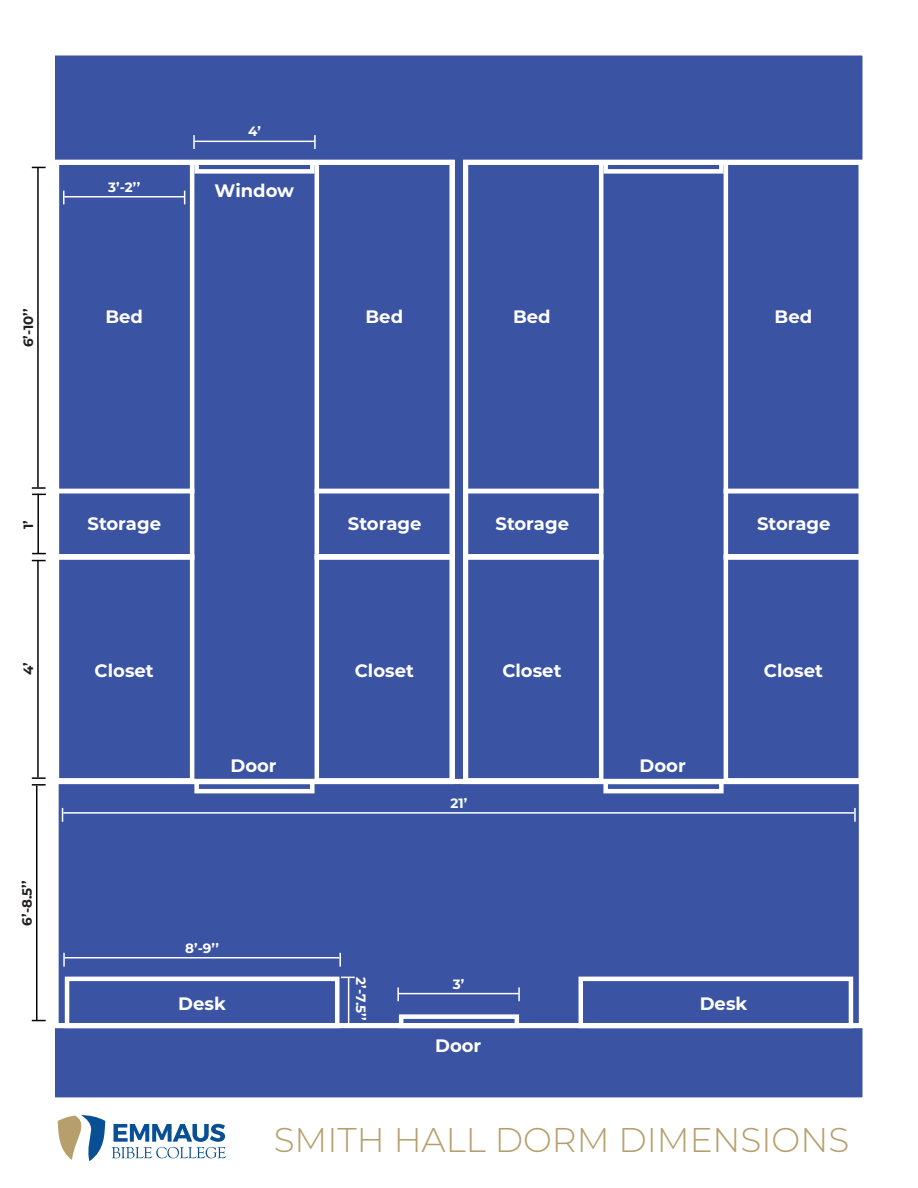
<style>
.page{position:relative;width:918px;height:1188px;background:#fff}
.page>*{position:absolute;margin:0;border:0;box-sizing:border-box;transform-origin:0 0}
.t1{font:300 34.35px "Montserrat";color:#b69f6d}
.t2{font:700 18px "Montserrat";color:#fff}
.t3{font:700 13.5px "Montserrat";color:#fff}
.t4{font:700 13.5px "Montserrat";color:#231f20}
</style>
<div class="page">
<div style="left:53px;top:54px;width:811px;height:1045px;background:#3a53a3;border:2px solid #fff"></div>
<div style="left:53px;top:779px;width:811px;height:249px;border:5px solid #fff"></div>
<div style="left:399px;top:1014px;width:120px;height:14px;border:4px solid #fff"></div>
<div style="left:194px;top:780px;width:121px;height:13px;border:4px solid #fff"></div>
<div style="left:603px;top:780px;width:121px;height:13px;border:4px solid #fff"></div>
<div style="left:194px;top:160px;width:121px;height:14px;border:4px solid #fff"></div>
<div style="left:603px;top:160px;width:121px;height:14px;border:4px solid #fff"></div>
<div style="left:579px;top:977px;width:274px;height:51px;border:4px solid #fff"></div>
<div style="left:65px;top:977px;width:274px;height:51px;border:4px solid #fff"></div>
<div style="left:54px;top:160px;width:140px;height:333px;border:4px solid #fff"></div>
<div style="left:463px;top:160px;width:140px;height:333px;border:4px solid #fff"></div>
<div style="left:315px;top:160px;width:140px;height:333px;border:4px solid #fff"></div>
<div style="left:724px;top:160px;width:140px;height:333px;border:4px solid #fff"></div>
<div style="left:54px;top:554px;width:140px;height:229px;border:4px solid #fff"></div>
<div style="left:463px;top:554px;width:140px;height:229px;border:4px solid #fff"></div>
<div style="left:315px;top:554px;width:140px;height:229px;border:4px solid #fff"></div>
<div style="left:724px;top:554px;width:140px;height:229px;border:4px solid #fff"></div>
<div style="left:54px;top:489px;width:140px;height:71px;border:4px solid #fff"></div>
<div style="left:463px;top:489px;width:140px;height:71px;border:4px solid #fff"></div>
<div style="left:315px;top:489px;width:140px;height:71px;border:4px solid #fff"></div>
<div style="left:724px;top:489px;width:140px;height:71px;border:4px solid #fff"></div>
<hr style="left:399px;top:993px;width:120px;height:1px;background:#fff">
<hr style="left:195px;top:141px;width:120px;height:1px;background:#fff">
<hr style="left:64px;top:196px;width:120px;height:1px;background:#fff">
<hr style="left:37px;top:168px;width:2px;height:319px;background:#040503">
<hr style="left:37px;top:560px;width:2px;height:217px;background:#040503">
<hr style="left:37px;top:494px;width:2px;height:60px;background:#040503">
<hr style="left:348px;top:977px;width:1px;height:50px;background:#fff">
<hr style="left:65px;top:957px;width:274px;height:1px;background:#fff">
<hr style="left:36px;top:786px;width:1px;height:234px;background:#040503">
<hr style="left:63px;top:812px;width:791px;height:2px;background:#fff">
<svg style="left:397px;top:987px;width:2px;height:14px"></svg>
<svg style="left:193px;top:135px;width:2px;height:14px"></svg>
<svg style="left:63px;top:191px;width:1px;height:13px"></svg>
<svg style="left:32px;top:553px;width:14px;height:1px"></svg>
<svg style="left:341px;top:977px;width:14px;height:1px"></svg>
<svg style="left:339px;top:953px;width:2px;height:14px"></svg>
<svg style="left:32px;top:777px;width:14px;height:9px"></svg>
<svg style="left:854px;top:808px;width:2px;height:14px"></svg>
<svg style="left:63px;top:953px;width:2px;height:14px"></svg>
<svg style="left:32px;top:1020px;width:14px;height:1px"></svg>
<svg style="left:62px;top:808px;width:1px;height:14px"></svg>
<svg style="left:518px;top:987px;width:2px;height:14px"></svg>
<svg style="left:314px;top:135px;width:2px;height:14px"></svg>
<svg style="left:184px;top:191px;width:1px;height:13px"></svg>
<svg style="left:32px;top:167px;width:14px;height:1px"></svg>
<svg style="left:32px;top:560px;width:14px;height:1px"></svg>
<svg style="left:32px;top:487px;width:14px;height:8px"></svg>
<svg style="left:341px;top:1026px;width:14px;height:2px"></svg>
<svg style="left:58px;top:1115px;width:47px;height:46px"></svg>
<svg style="left:112px;top:1124px;width:114px;height:34px"></svg>
<p class="t4" style="left:19px;top:347px;width:41px;rotate:-90deg">6’-10’’</p>
<p class="t3" style="left:108px;top:177px;width:34px">3’-2’’</p>
<p class="t3" style="left:248px;top:122px;width:14px">4’</p>
<p class="t2" style="left:215px;top:177px;width:81px">Window</p>
<p class="t2" style="left:105px;top:303px;width:39px">Bed</p>
<p class="t2" style="left:366px;top:303px;width:39px">Bed</p>
<p class="t2" style="left:513px;top:303px;width:39px">Bed</p>
<p class="t2" style="left:775px;top:303px;width:39px">Bed</p>
<p class="t4" style="left:19px;top:529px;width:10px;rotate:-90deg">1’</p>
<p class="t4" style="left:19px;top:675px;width:14px;rotate:-90deg">4’</p>
<p class="t4" style="left:17px;top:926px;width:47px;rotate:-90deg">6’-8.5’’</p>
<p class="t2" style="left:88px;top:511px;width:75px">Storage</p>
<p class="t2" style="left:348px;top:511px;width:75px">Storage</p>
<p class="t2" style="left:496px;top:511px;width:75px">Storage</p>
<p class="t2" style="left:757px;top:511px;width:75px">Storage</p>
<p class="t2" style="left:95px;top:658px;width:61px">Closet</p>
<p class="t2" style="left:355px;top:658px;width:61px">Closet</p>
<p class="t2" style="left:502px;top:658px;width:61px">Closet</p>
<p class="t2" style="left:764px;top:658px;width:61px">Closet</p>
<p class="t2" style="left:231px;top:753px;width:48px">Door</p>
<p class="t2" style="left:640px;top:753px;width:48px">Door</p>
<p class="t3" style="left:185px;top:938px;width:35px">8’-9’’</p>
<p class="t3" style="left:451px;top:793px;width:18px">21’</p>
<p class="t3" style="left:371px;top:977px;width:45px;rotate:90deg">2’-7.5’’</p>
<p class="t3" style="left:453px;top:974px;width:13px">3’</p>
<p class="t2" style="left:178px;top:991px;width:49px">Desk</p>
<p class="t2" style="left:700px;top:991px;width:49px">Desk</p>
<p class="t2" style="left:435px;top:1033px;width:48px">Door</p>
<h1 class="t1" style="left:274px;top:1116px;width:577px">SMITH HALL DORM DIMENSIONS</h1>
</div>
